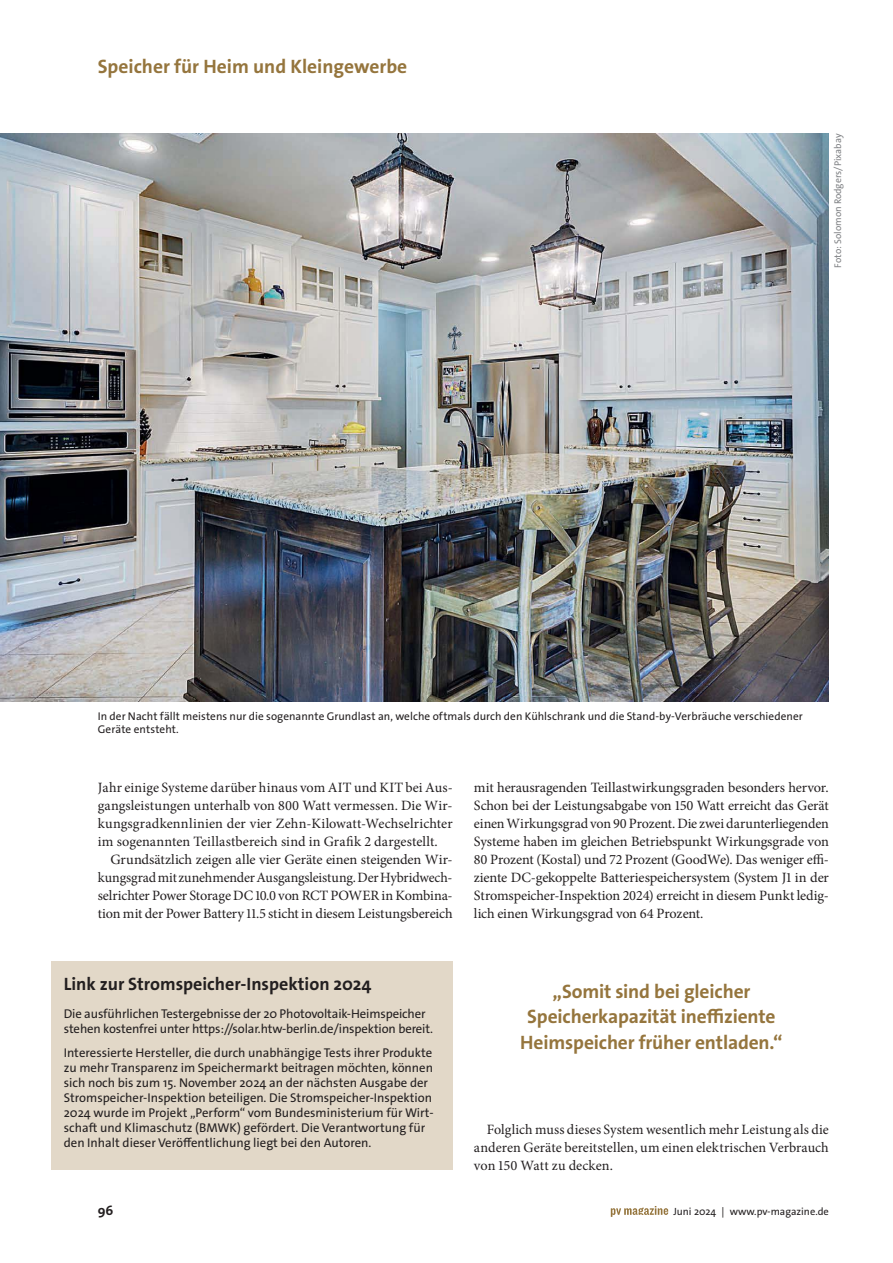
<style>
.page{position:relative;width:893px;height:1263px;background:#fff}
.page>*{position:absolute;margin:0;border:0;box-sizing:border-box;transform-origin:0 0}
.t1{font:700 19.5px/25.5px "The Sans Os F";letter-spacing:-.01em;color:#95753d;text-align:center}
.t2{font:700 18px "The Sans Os F";color:#231f20}
.t3{font:14.25px/18px "Minion Pro";color:#231f20;text-align:justify}
.t4{font:700 13.5px "The Sans Os F";color:#231f20}
.t5{font:12.75px/15px "The Sans Os F";color:#231f20}
.t6{font:11.25px/13.5px "The Sans Os F";letter-spacing:.005em;color:#231f20}
.t7{font:10.5px "The Sans Os F";color:#231f20}
.t8{font:9.75px "The Sans Os F";color:#808285}
</style>
<div class="page">
<svg style="left:611px;top:1206px;width:57px;height:11px"></svg>
<div style="left:51px;top:961px;width:402px;height:209px;background:#e2d8c8"></div>
<img style="left:0;top:134px;width:829px;height:568px">
<h1 class="t1" style="left:98px;top:55px;width:311px">Speicher für Heim und Kleingewerbe</h1>
<p class="t8" style="left:834px;top:268px;width:135px;rotate:-90deg">Foto: Solomon Rodgers/Pixabay</p>
<p class="t6" style="left:98px;top:710px;width:707px">In der Nacht fällt meistens nur die sogenannte Grundlast an, welche oftmals durch den Kühlschrank und die Stand-by-Verbräuche verschiedener<br>Geräte entsteht.</p>
<p class="t3" style="left:98px;top:780px;width:356px">Jahr einige Systeme darüber hinaus vom AIT und KIT bei Aus&shy;gangsleistungen unterhalb von 800 Watt vermessen. Die Wir&shy;kungsgradkennlinien der vier Zehn-Kilowatt-Wechselrichter im sogenannten Teillastbereich sind in Grafik 2 dargestellt.</p>
<p class="t3" style="left:98px;top:852px;width:356px;text-indent:13px">Grundsätzlich zeigen alle vier Geräte einen steigenden Wir&shy;kungsgrad mit zunehmender Ausgangsleistung. Der Hybridwech&shy;selrichter Power Storage DC 10.0 von RCT POWER in Kombina&shy;tion mit der Power Battery 11.5 sticht in diesem Leistungsbereich</p>
<p class="t3" style="left:474px;top:780px;width:356px">mit herausragenden Teillastwirkungsgraden besonders hervor.<br>Schon bei der Leistungsabgabe von 150 Watt erreicht das Gerät einen Wirkungsgrad von 90 Prozent. Die zwei da runterliegenden Systeme haben im gleichen Betriebspunkt Wirkungsgrade von 80 Prozent (Kostal) und 72 Prozent (GoodWe). Das weniger effi&shy;ziente DC-gekoppelte Batteriespeichersystem (System J1 in der Stromspeicher-Inspektion 2024) erreicht in diesem Punkt ledig&shy;lich einen Wirkungsgrad von 64 Prozent.</p>
<p class="t2" style="left:64px;top:977px;width:309px">Link zur Stromspeicher-Inspektion 2024</p>
<p class="t5" style="left:64px;top:1007px;width:371px">Die ausführlichen Testergebnisse der 20 Photovoltaik-Heimspeicher stehen kostenfrei unter https://solar.htw-berlin.de/inspektion bereit.</p>
<p class="t5" style="left:64px;top:1046px;width:371px">Interessierte Hersteller, die durch unabhängige Tests ihrer Produkte zu mehr Transparenz im Speichermarkt beitragen möchten, können sich noch bis zum 15. November 2024 an der nächsten Ausgabe der Stromspeicher-Inspektion beteiligen. Die Stromspeicher-Inspektion 2024 wurde im Projekt „Perform“ vom Bundesministerium für Wirt&shy;schaft und Klimaschutz (BMWK) gefördert. Die Verantwortung für den Inhalt dieser Veröffentlichung liegt bei den Autoren.</p>
<h1 class="t1" style="left:520px;top:980px;width:264px">„Somit sind bei gleicher<br>Speicherkapazität ineffiziente<br>Heimspeicher früher entladen.“</h1>
<p class="t3" style="left:474px;top:1121px;width:356px;text-indent:13px">Folglich muss dieses System wesentlich mehr Leistung als die anderen Geräte bereitstellen, um einen elektrischen Verbrauch von 150 Watt zu decken.</p>
<p class="t4" style="left:98px;top:1204px;width:17px">96</p>
<p class="t7" style="left:673px;top:1207px;width:157px">Juni 2024 | www.pv-magazine.de</p>
</div>
